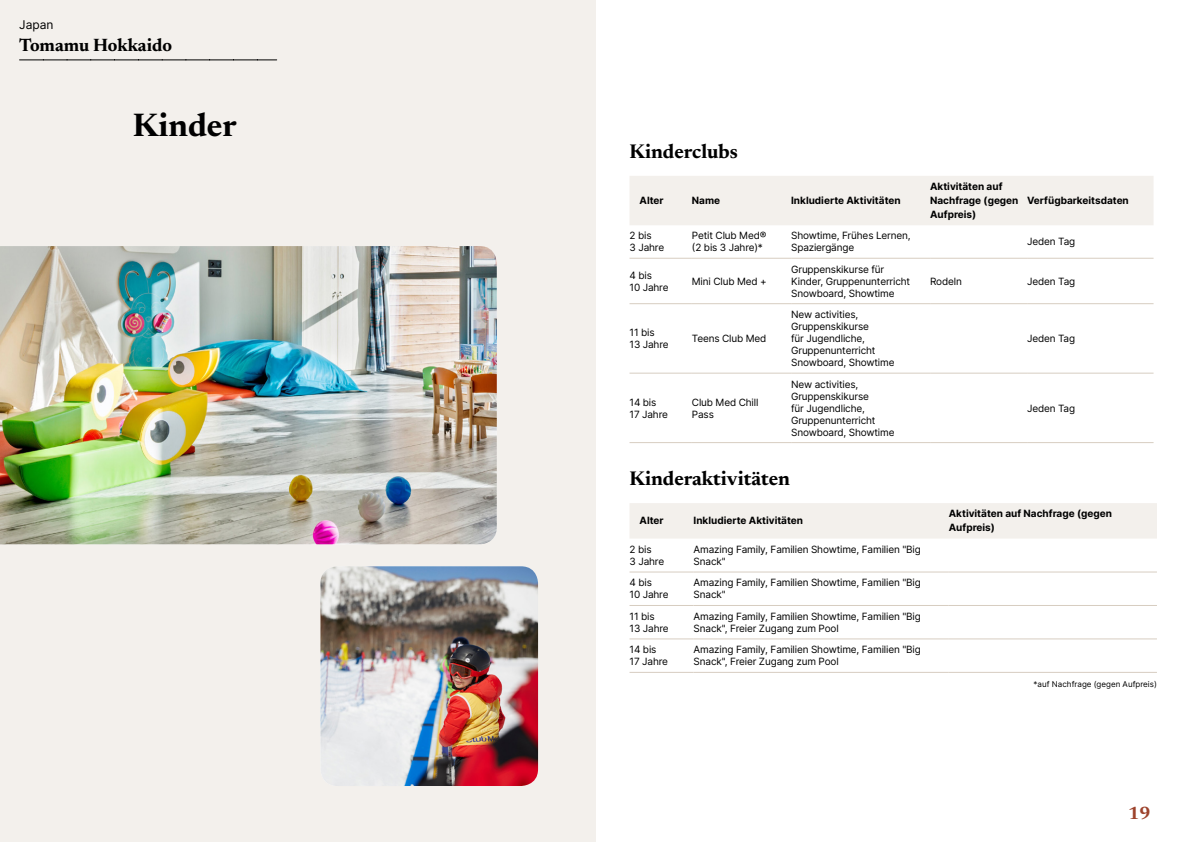
<style>
.page{position:relative;width:1191px;height:842px;background:#fff}
.page>*{position:absolute;margin:0;border:0;box-sizing:border-box;transform-origin:0 0}
.t1{font:700 33px "Newsreader 24 pt";color:#000}
.t2{font:700 20px "Newsreader 24 pt";color:#000}
.t3{font:700 18px "Newsreader 24 pt";color:#000}
.t4{font:700 18px "Newsreader 24 pt";color:#9d432c}
.t5{font:12px "Inter";color:#000}
.t6{font:10px/12px "Inter";letter-spacing:-.015em;color:#000}
.t7{font:700 10px/14px "Inter";color:#000}
.t8{font:8px "Inter";color:#000}
</style>
<div class="page">
<div style="left:0;top:0;width:595px;height:842px;background:#f3f0ec"></div>
<img style="left:0;top:246px;width:497px;height:298px">
<img style="left:320px;top:566px;width:218px;height:220px">
<svg style="left:20px;top:60px;width:257px;height:1px"></svg>
<div style="left:630px;top:176px;width:523px;height:49px;background:#f3f0ec"></div>
<hr style="left:629px;top:258px;width:63px;height:1px;background:#d7cdc1">
<hr style="left:692px;top:258px;width:99px;height:1px;background:#d7cdc1">
<hr style="left:791px;top:258px;width:139px;height:1px;background:#d7cdc1">
<hr style="left:930px;top:258px;width:97px;height:1px;background:#d7cdc1">
<hr style="left:1027px;top:258px;width:126px;height:1px;background:#d7cdc1">
<hr style="left:629px;top:303px;width:63px;height:1px;background:#d7cdc1">
<hr style="left:692px;top:303px;width:99px;height:1px;background:#d7cdc1">
<hr style="left:791px;top:303px;width:139px;height:1px;background:#d7cdc1">
<hr style="left:930px;top:303px;width:97px;height:1px;background:#d7cdc1">
<hr style="left:1027px;top:303px;width:126px;height:1px;background:#d7cdc1">
<hr style="left:629px;top:373px;width:63px;height:1px;background:#d7cdc1">
<hr style="left:692px;top:373px;width:99px;height:1px;background:#d7cdc1">
<hr style="left:791px;top:373px;width:139px;height:1px;background:#d7cdc1">
<hr style="left:930px;top:373px;width:97px;height:1px;background:#d7cdc1">
<hr style="left:1027px;top:373px;width:126px;height:1px;background:#d7cdc1">
<hr style="left:629px;top:442px;width:63px;height:1px;background:#d7cdc1">
<hr style="left:692px;top:442px;width:99px;height:1px;background:#d7cdc1">
<hr style="left:791px;top:442px;width:139px;height:1px;background:#d7cdc1">
<hr style="left:930px;top:442px;width:97px;height:1px;background:#d7cdc1">
<hr style="left:1027px;top:442px;width:126px;height:1px;background:#d7cdc1">
<div style="left:630px;top:503px;width:527px;height:36px;background:#f3f0ec"></div>
<hr style="left:629px;top:571px;width:64px;height:1px;background:#d7cdc1">
<hr style="left:693px;top:571px;width:255px;height:1px;background:#d7cdc1">
<hr style="left:948px;top:571px;width:209px;height:1px;background:#d7cdc1">
<hr style="left:629px;top:605px;width:64px;height:1px;background:#d7cdc1">
<hr style="left:693px;top:605px;width:255px;height:1px;background:#d7cdc1">
<hr style="left:948px;top:605px;width:209px;height:1px;background:#d7cdc1">
<hr style="left:629px;top:638px;width:64px;height:1px;background:#d7cdc1">
<hr style="left:693px;top:638px;width:255px;height:1px;background:#d7cdc1">
<hr style="left:948px;top:638px;width:209px;height:1px;background:#d7cdc1">
<hr style="left:629px;top:672px;width:64px;height:1px;background:#d7cdc1">
<hr style="left:693px;top:672px;width:255px;height:1px;background:#d7cdc1">
<hr style="left:948px;top:672px;width:209px;height:1px;background:#d7cdc1">
<p class="t5" style="left:19px;top:15px;width:36px">Japan</p>
<h3 class="t3" style="left:19px;top:32px;width:154px">Tomamu Hokkaido</h3>
<h1 class="t1" style="left:133px;top:101px;width:105px">Kinder</h1>
<h2 class="t2" style="left:629px;top:137px;width:110px">Kinderclubs</h2>
<p class="t7" style="left:639px;top:193px;width:26px">Alter</p>
<p class="t7" style="left:692px;top:193px;width:30px">Name</p>
<p class="t7" style="left:791px;top:193px;width:111px">Inkludierte Aktivitäten</p>
<p class="t7" style="left:930px;top:179px;width:90px">Aktivitäten auf<br>Nachfrage (gegen<br>Aufpreis)</p>
<p class="t7" style="left:1027px;top:193px;width:103px">Verfügbarkeitsdaten</p>
<p class="t6" style="left:629px;top:229px;width:36px">2 bis<br>3 Jahre</p>
<p class="t6" style="left:692px;top:229px;width:76px">Petit Club Med® (2 bis 3 Jahre)*</p>
<p class="t6" style="left:791px;top:229px;width:121px">Showtime, Frühes Lernen,<br>Spaziergänge</p>
<p class="t6" style="left:1027px;top:235px;width:50px">Jeden Tag</p>
<p class="t6" style="left:629px;top:269px;width:41px">4 bis<br>10 Jahre</p>
<p class="t6" style="left:692px;top:275px;width:76px">Mini Club Med +</p>
<p class="t6" style="left:791px;top:263px;width:121px">Gruppenskikurse für<br>Kinder, Gruppenunterricht<br>Snowboard, Showtime</p>
<p class="t6" style="left:930px;top:275px;width:33px">Rodeln</p>
<p class="t6" style="left:1027px;top:275px;width:50px">Jeden Tag</p>
<p class="t6" style="left:629px;top:326px;width:41px">11 bis<br>13 Jahre</p>
<p class="t6" style="left:692px;top:332px;width:76px">Teens Club Med</p>
<p class="t6" style="left:629px;top:396px;width:40px">14 bis<br>17 Jahre</p>
<p class="t6" style="left:692px;top:396px;width:68px">Club Med Chill<br>Pass</p>
<p class="t6" style="left:791px;top:308px;width:105px">New activities,<br>Gruppenskikurse<br>für Jugendliche,<br>Gruppenunterricht<br>Snowboard, Showtime</p>
<p class="t6" style="left:791px;top:378px;width:105px">New activities,<br>Gruppenskikurse<br>für Jugendliche,<br>Gruppenunterricht<br>Snowboard, Showtime</p>
<p class="t6" style="left:1027px;top:332px;width:50px">Jeden Tag</p>
<p class="t6" style="left:1027px;top:402px;width:50px">Jeden Tag</p>
<h2 class="t2" style="left:629px;top:464px;width:162px">Kinderaktivitäten</h2>
<p class="t7" style="left:639px;top:514px;width:26px">Alter</p>
<p class="t7" style="left:693px;top:514px;width:111px">Inkludierte Aktivitäten</p>
<p class="t7" style="left:948px;top:507px;width:165px">Aktivitäten auf Nachfrage (gegen<br>Aufpreis)</p>
<p class="t6" style="left:629px;top:543px;width:36px">2 bis<br>3 Jahre</p>
<p class="t6" style="left:693px;top:543px;width:229px">Amazing Family, Familien Showtime, Familien "Big<br>Snack"</p>
<p class="t6" style="left:629px;top:576px;width:41px">4 bis<br>10 Jahre</p>
<p class="t6" style="left:693px;top:576px;width:229px">Amazing Family, Familien Showtime, Familien "Big<br>Snack"</p>
<p class="t6" style="left:629px;top:610px;width:41px">11 bis<br>13 Jahre</p>
<p class="t6" style="left:693px;top:610px;width:229px">Amazing Family, Familien Showtime, Familien "Big<br>Snack", Freier Zugang zum Pool</p>
<p class="t6" style="left:629px;top:643px;width:40px">14 bis<br>17 Jahre</p>
<p class="t6" style="left:693px;top:643px;width:229px">Amazing Family, Familien Showtime, Familien "Big<br>Snack", Freier Zugang zum Pool</p>
<p class="t8" style="left:1033px;top:678px;width:125px">*auf Nachfrage (gegen Aufpreis)</p>
<h3 class="t4" style="left:1128px;top:800px;width:24px">19</h3>
</div>
